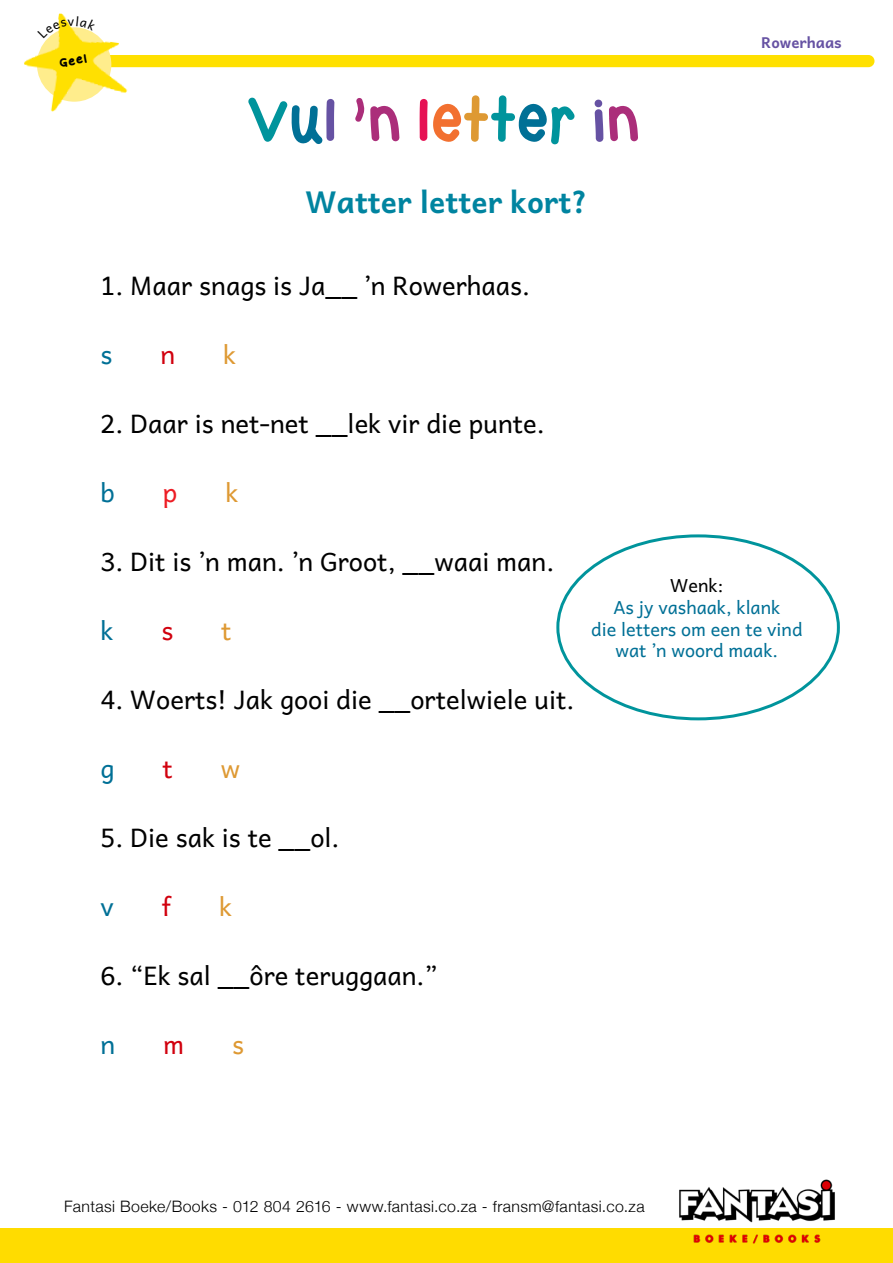
<style>
.page{position:relative;width:893px;height:1263px;background:#fff}
.page>*{position:absolute;margin:0;border:0;box-sizing:border-box;transform-origin:0 0}
.t1{font:61.5px "KB Chubby";letter-spacing:-.055em;color:#00949c}
.education{font:700 30px "Andika New Basic";color:#0084a0}
.education-2{font:25.5px "Andika New Basic";color:#000}
.education-3{font:25.5px "Andika New Basic";color:#007096}
.education-4{font:25.5px "Andika New Basic";color:#de9933}
.education-5{font:25.5px "Andika New Basic";color:#d1010e}
.education-6{font:25.5px "Andika New Basic";color:#ed1c24}
.t2{font:18px/21.6px "Andika New Basic";color:#007096;text-align:center}
.t3{font:18px "Andika New Basic";color:#000}
.t4{font:300 15.75px "Helvetica Neue";letter-spacing:.025em;color:#000}
.t5{font:700 15px "Andika New Basic";color:#6652a3}
.t6{font:11.25px "KB Cloudy Day";color:#000}
.s1{color:#007096}
.s2{color:#6652a3}
.s3{color:#ab2e7a}
.s4{color:#e61254}
.s5{color:#f27030}
.s6{color:#de9933}
</style>
<div class="page">
<div style="left:0;top:1229px;width:893px;height:34px;background:#ffdc00"></div>
<img style="left:674px;top:1180px;width:166px;height:64px">
<div style="left:94px;top:55px;width:780px;height:12px;background:#ffe000;border-radius:6px"></div>
<img style="left:24px;top:14px;width:108px;height:98px">
<svg style="left:38px;top:16px;width:59px;height:23px"></svg>
<p class="t6" style="left:59px;top:58px;width:30px;rotate:-10deg">Geel</p>
<p class="t1" style="left:249px;top:93px;width:397px">V<span class="s1">u</span><span class="s2">l</span> <span class="s3">’n</span> <span class="s4">l</span><span class="s5">e</span><span class="s6">t</span>t<span class="s1">e</span>r <span class="s2">i</span><span class="s3">n</span></p>
<p class="education" style="left:305px;top:174px;width:284px">Watter letter kort?</p>
<p class="t5" style="left:761px;top:28px;width:82px">Rowerhaas</p>
<p class="education-2" style="left:100px;top:262px;width:431px">1. Maar snags is Ja__ ’n Rowerhaas.</p>
<p class="education-3" style="left:100px;top:331px;width:14px">s</p>
<p class="education-5" style="left:160px;top:331px;width:16px">n</p>
<p class="education-4" style="left:223px;top:331px;width:14px">k</p>
<p class="education-2" style="left:100px;top:400px;width:446px">2. Daar is net-net __lek vir die punte.</p>
<p class="education-3" style="left:100px;top:469px;width:16px">b</p>
<p class="education-6" style="left:163px;top:469px;width:16px">p</p>
<p class="education-4" style="left:225px;top:469px;width:14px">k</p>
<p class="education-2" style="left:100px;top:538px;width:455px">3. Dit is ’n man. ’n Groot, __waai man.</p>
<p class="education-3" style="left:100px;top:607px;width:14px">k</p>
<p class="education-5" style="left:161px;top:607px;width:14px">s</p>
<p class="education-4" style="left:221px;top:607px;width:12px">t</p>
<p class="education-2" style="left:100px;top:676px;width:475px">4. Woerts! Jak gooi die __ortelwiele uit.</p>
<p class="education-3" style="left:100px;top:745px;width:15px">g</p>
<p class="education-5" style="left:162px;top:745px;width:12px">t</p>
<p class="education-4" style="left:221px;top:745px;width:21px">w</p>
<p class="education-2" style="left:100px;top:814px;width:241px">5. Die sak is te __ol.</p>
<p class="education-3" style="left:100px;top:883px;width:15px">v</p>
<p class="education-5" style="left:162px;top:883px;width:11px">f</p>
<p class="education-4" style="left:219px;top:883px;width:14px">k</p>
<p class="education-2" style="left:100px;top:952px;width:338px">6. “Ek sal __ôre teruggaan.”</p>
<p class="t3" style="left:670px;top:569px;width:55px">Wenk:</p>
<p class="t2" style="left:613px;top:594px;width:168px">As jy vashaak, klank</p>
<p class="t2" style="left:591px;top:616px;width:213px">die letters om een te vind wat ’n woord maak.</p>
<p class="education-3" style="left:100px;top:1021px;width:16px">n</p>
<p class="education-5" style="left:163px;top:1021px;width:22px">m</p>
<p class="education-4" style="left:232px;top:1021px;width:14px">s</p>
<p class="t4" style="left:64px;top:1194px;width:582px">Fantasi Boeke/Books - 012 804 2616 - www.fantasi.co.za - fransm@fantasi.co.za</p>
</div>
